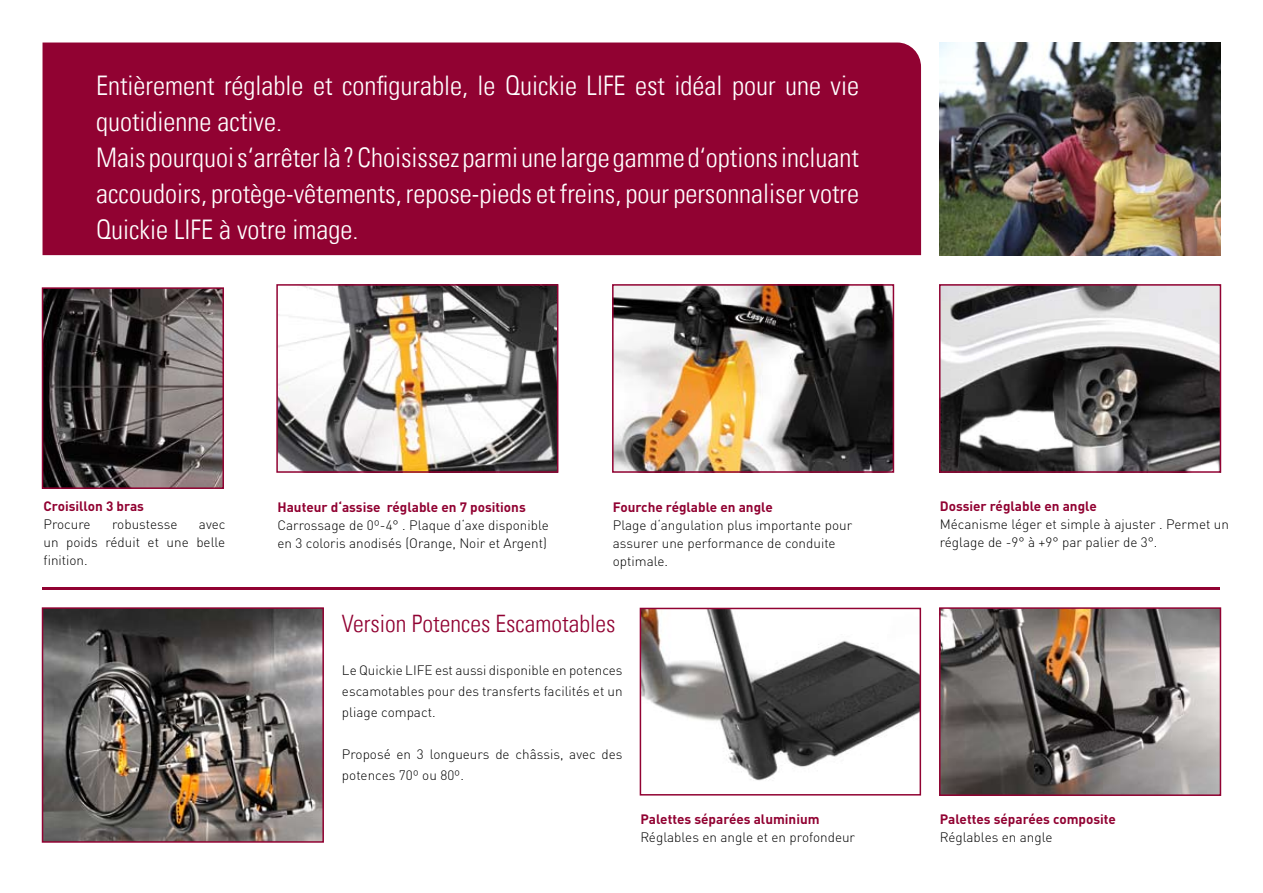
<style>
.page{position:relative;width:1263px;height:893px;background:#fff}
.page>*{position:absolute;margin:0;border:0;box-sizing:border-box;transform-origin:0 0}
.t1{font:27px/36px "Univers Com 47 Light Cond";color:#fff}
.t2{font:24px "Univers Com 47 Light Cond";color:#910232}
.t3{font:300 13.5px/18px "DINOT";color:#000}
.t4{font:700 13.5px "DINOT";color:#910232}
</style>
<div class="page">
<div style="left:43px;top:43px;width:878px;height:212px;background:#910232"></div>
<img style="left:45px;top:290px;width:176px;height:196px">
<div style="left:42px;top:287px;width:182px;height:202px;border:2px solid #910232"></div>
<img style="left:279px;top:287px;width:276px;height:183px">
<div style="left:276px;top:284px;width:282px;height:189px;border:2px solid #910232"></div>
<img style="left:615px;top:287px;width:276px;height:183px">
<div style="left:612px;top:284px;width:282px;height:189px;border:2px solid #910232"></div>
<img style="left:942px;top:287px;width:276px;height:183px">
<div style="left:939px;top:284px;width:282px;height:189px;border:2px solid #910232"></div>
<img style="left:643px;top:611px;width:275px;height:170px">
<div style="left:640px;top:608px;width:281px;height:187px;border:2px solid #910232"></div>
<img style="left:942px;top:610px;width:276px;height:183px">
<div style="left:939px;top:607px;width:282px;height:189px;border:2px solid #910232"></div>
<img style="left:45px;top:610px;width:276px;height:230px">
<div style="left:42px;top:607px;width:282px;height:236px;border:2px solid #910232"></div>
<hr style="left:43px;top:587px;width:1177px;height:3px;background:#910232">
<img style="left:940px;top:43px;width:280px;height:212px">
<p class="t1" style="left:96px;top:67px;width:764px">Entièrement réglable et configurable, le Quickie Life est idéal pour une vie quotidienne active.<br>Mais pourquoi s‘arrêter là ? Choisissez parmi une large gamme d‘options incluant accoudoirs, protège-vêtements, repose-pieds et freins, pour personnaliser votre Quickie Life à votre image.</p>
<p class="t4" style="left:44px;top:497px;width:102px">Croisillon 3 bras</p>
<p class="t3" style="left:44px;top:515px;width:49px">Procure</p>
<p class="t3" style="left:112px;top:515px;width:67px">robustesse</p>
<p class="t3" style="left:44px;top:515px;width:183px;text-align:justify;text-indent:155px">avec un poids réduit et une belle finition.</p>
<p class="t4" style="left:277px;top:498px;width:250px">Hauteur d‘assise réglable en 7 positions</p>
<p class="t3" style="left:277px;top:516px;width:273px">Carrossage de 0º-4° . Plaque d‘axe disponible en 3 coloris anodisés (Orange, Noir et Argent)</p>
<p class="t4" style="left:613px;top:498px;width:162px">Fourche réglable en angle</p>
<p class="t3" style="left:613px;top:516px;width:241px">Plage d‘angulation plus importante pour assurer une performance de conduite optimale.</p>
<h2 class="t2" style="left:342px;top:609px;width:275px">Version Potences Escamotables</h2>
<p class="t3" style="left:342px;top:659px;width:282px;line-height:21px;text-align:justify">Le Quickie LIFE est aussi disponible en potences escamotables pour des transferts facilités et un pliage compact.</p>
<p class="t3" style="left:342px;top:743px;width:282px;line-height:21px">Proposé en 3 longueurs de châssis, avec des potences 70º ou 80º.</p>
<p class="t4" style="left:640px;top:810px;width:181px">Palettes séparées aluminium</p>
<p class="t3" style="left:640px;top:828px;width:216px">Réglables en angle et en profondeur</p>
<p class="t4" style="left:940px;top:497px;width:158px">Dossier réglable en angle</p>
<p class="t3" style="left:940px;top:514px;width:291px">Mécanisme léger et simple à ajuster . Permet un réglage de -9° à +9° par palier de 3°.</p>
<p class="t4" style="left:940px;top:810px;width:178px">Palettes séparées composite</p>
<p class="t3" style="left:940px;top:828px;width:114px">Réglables en angle</p>
</div>
